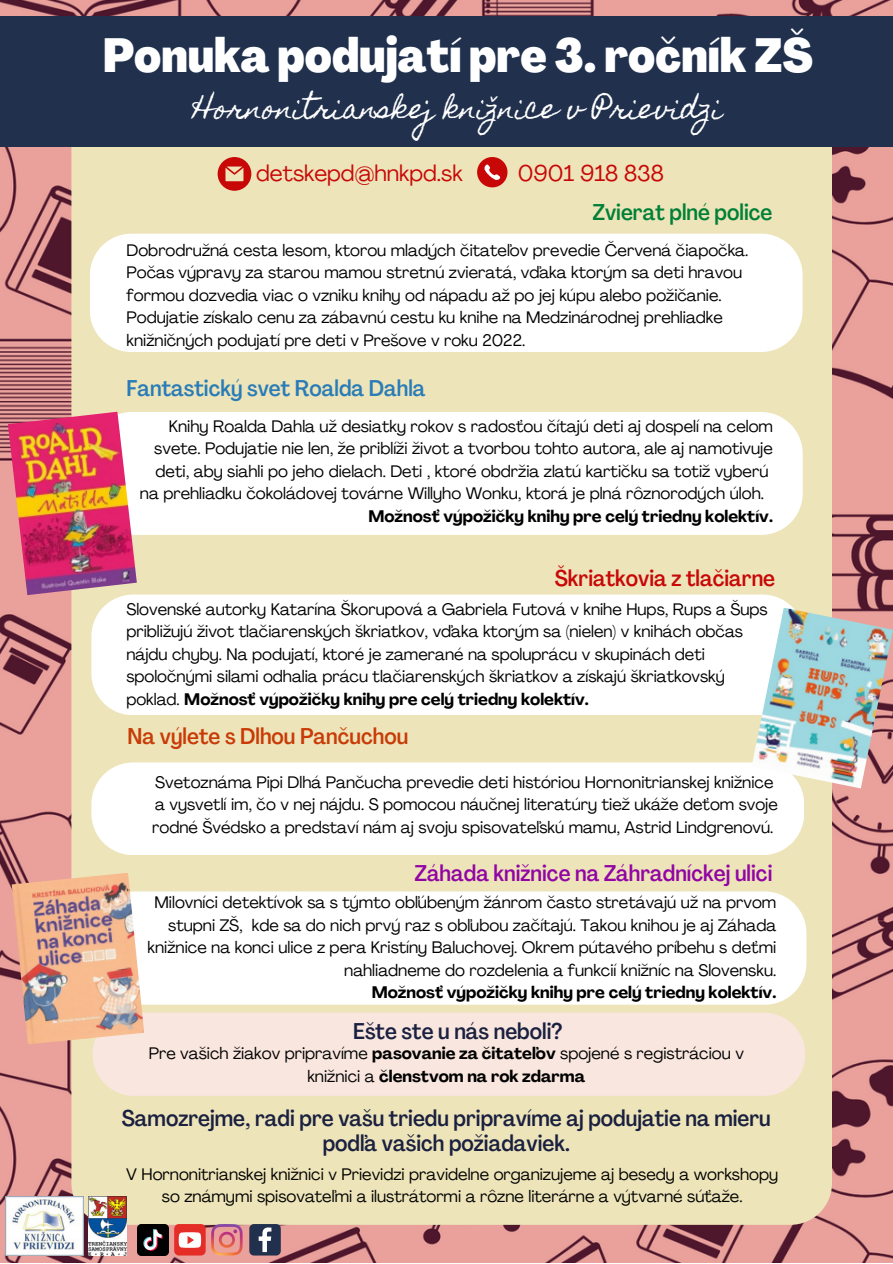
<style>
.page{position:relative;width:893px;height:1264px;background:#fff}
.page>*{position:absolute;margin:0;border:0;box-sizing:border-box;transform-origin:0 0}
.t1{font:800 condensed 47.1px "Agrandir";color:#fff}
.t2{font:27.15px "Homemade Apple";color:#fff}
.t3{font:500 condensed 22.5px/24.8px "Agrandir";color:#1a203f;text-align:center}
.t4{font:500 condensed 22.5px "Agrandir";color:#9205a4}
.t5{font:22.5px "Agrandir";color:#c80707}
.t6{font:500 condensed 22.5px "Agrandir";color:#297cb7}
.t7{font:500 condensed 22.5px "Agrandir";color:#c83b07}
.t8{font:500 condensed 22.5px "Agrandir";color:#c80707}
.t9{font:500 condensed 22.5px "Agrandir";color:#008037}
.t10{font:16.5px/22.5px "Agrandir";color:#000}
.t11{font:700 16.5px "Agrandir";color:#000}
.s1{font-weight:700}
</style>
<div class="page">
<img style="left:0;top:0;width:892px;height:1262px">
<div style="left:71px;top:147px;width:760px;height:1077px;background:#ede4b9"></div>
<div style="left:0;top:16px;width:892px;height:131px;background:#20304d"></div>
<svg style="left:90px;top:234px;width:712px;height:118px"></svg>
<svg style="left:137px;top:412px;width:665px;height:123px"></svg>
<svg style="left:91px;top:594px;width:713px;height:121px"></svg>
<svg style="left:91px;top:762px;width:713px;height:93px"></svg>
<svg style="left:144px;top:891px;width:662px;height:113px"></svg>
<div style="left:92px;top:1012px;width:713px;height:83px;background:#f8e6df"></div>
<img style="left:6px;top:1195px;width:78px;height:60px">
<img style="left:89px;top:1195px;width:38px;height:60px">
<svg style="left:211px;top:1223px;width:31px;height:32px"></svg>
<svg style="left:249px;top:1223px;width:32px;height:32px"></svg>
<img style="left:137px;top:1223px;width:32px;height:32px">
<div style="left:174px;top:1223px;width:32px;height:32px;background:#e52d27;border-radius:5px"></div>
<svg style="left:179px;top:1232px;width:22px;height:15px"></svg>
<svg style="left:477px;top:157px;width:30px;height:30px"></svg>
<svg style="left:217px;top:157px;width:34px;height:34px"></svg>
<img style="left:8px;top:412px;width:129px;height:183px">
<img style="left:751px;top:607px;width:141px;height:181px">
<img style="left:12px;top:872px;width:132px;height:172px">
<p class="t1" style="left:103px;top:36px;width:711px">Ponuka podujatí pre 3. ročník ZŠ</p>
<p class="t2" style="left:193px;top:93px;width:530px">Hornonitrianskejknižnice v Prievidzi</p>
<p class="t5" style="left:256px;top:164px;width:208px">detskepd@hnkpd.sk</p>
<p class="t5" style="left:517px;top:164px;width:147px">0901 918 838</p>
<p class="t9" style="left:593px;top:203px;width:181px">Zvierat plné police</p>
<p class="t10" style="left:126px;top:240px;width:623px">Dobrodružná cesta lesom, ktorou mladých čitateľov prevedie Červená čiapočka.<br>Počas výpravy za starou mamou stretnú zvieratá, vďaka ktorým sa deti hravou formou dozvedia viac o vzniku knihy od nápadu až po jej kúpu alebo požičanie.<br>Podujatie získalo cenu za zábavnú cestu ku knihe na Medzinárodnej prehliadke knižničných podujatí pre deti v Prešove v roku 2022.</p>
<p class="t6" style="left:126px;top:379px;width:300px">Fantastický svet Roalda Dahla</p>
<p class="t10" style="left:154px;top:416px;width:620px;text-align:justify;text-indent:14px">Knihy Roalda Dahla už desiatky rokov s radosťou čítajú deti aj dospelí na celom svete. Podujatie nie len, že priblíži život a tvorbou tohto autora, ale aj namotivuje deti, aby siahli po jeho dielach. Deti , ktoré obdržia zlatú kartičku sa totiž vyberú</p>
<p class="t10" style="left:140px;top:484px;width:625px">na prehliadku čokoládovej továrne Willyho Wonku, ktorá je plná rôznorodých úloh.</p>
<p class="t11" style="left:368px;top:509px;width:406px">Možnosť výpožičky knihy pre celý triedny kolektív.</p>
<p class="t8" style="left:554px;top:569px;width:222px">Škriatkovia z tlačiarne</p>
<p class="t10" style="left:126px;top:599px;width:642px">Slovenské autorky Katarína Škorupová a Gabriela Futová v knihe Hups, Rups a Šups približujú život tlačiarenských škriatkov, vďaka ktorým sa (nielen) v knihách občas nájdu chyby. Na podujatí, ktoré je zamerané na spoluprácu v skupinách deti spoločnými silami odhalia prácu tlačiarenských škriatkov a získajú škriatkovský poklad. <span class="s1">Možnosť výpožičky knihy pre celý triedny kolektív.</span></p>
<p class="t7" style="left:128px;top:727px;width:282px">Na výlete s Dlhou Pančuchou</p>
<p class="t10" style="left:155px;top:772px;width:619px">Svetoznáma Pipi Dlhá Pančucha prevedie deti históriou Hornonitrianskej knižnice</p>
<p class="t10" style="left:152px;top:795px;width:627px">a vysvetlí im, čo v nej nájdu. S pomocou náučnej literatúry tiež ukáže deťom svoje rodné Švédsko a predstaví nám aj svoju spisovateľskú mamu, Astrid Lindgrenovú.</p>
<p class="t4" style="left:415px;top:864px;width:359px">Záhada knižnice na Záhradníckej ulici</p>
<p class="t10" style="left:148px;top:893px;width:630px;text-align:right">Milovníci detektívok sa s týmto obľúbeným žánrom často stretávajú už na prvom stupni ZŠ, kde sa do nich prvý raz s obľubou začítajú. Takou knihou je aj Záhada knižnice na konci ulice z pera Kristíny Baluchovej. Okrem pútavého príbehu s deťmi nahliadneme do rozdelenia a funkcií knižníc na Slovensku.</p>
<p class="t11" style="left:372px;top:986px;width:406px">Možnosť výpožičky knihy pre celý triedny kolektív.</p>
<p class="t3" style="left:353px;top:1020px;width:210px">Ešte ste u nás neboli?</p>
<p class="t10" style="left:149px;top:1044px;width:596px;text-align:center">Pre vašich žiakov pripravíme <span class="s1">pasovanie za čitateľov</span> spojené s registráciou v knižnici a <span class="s1">členstvom na rok zdarma</span></p>
<p class="t3" style="left:122px;top:1108px;width:650px">Samozrejme, radi pre vašu triedu pripravíme aj podujatie na mieru podľa vašich požiadaviek.</p>
<p class="t10" style="left:126px;top:1164px;width:653px;text-align:center">V Hornonitrianskej knižnici v Prievidzi pravidelne organizujeme aj besedy a workshopy so známymi spisovateľmi a ilustrátormi a rôzne literárne a výtvarné súťaže.</p>
</div>
